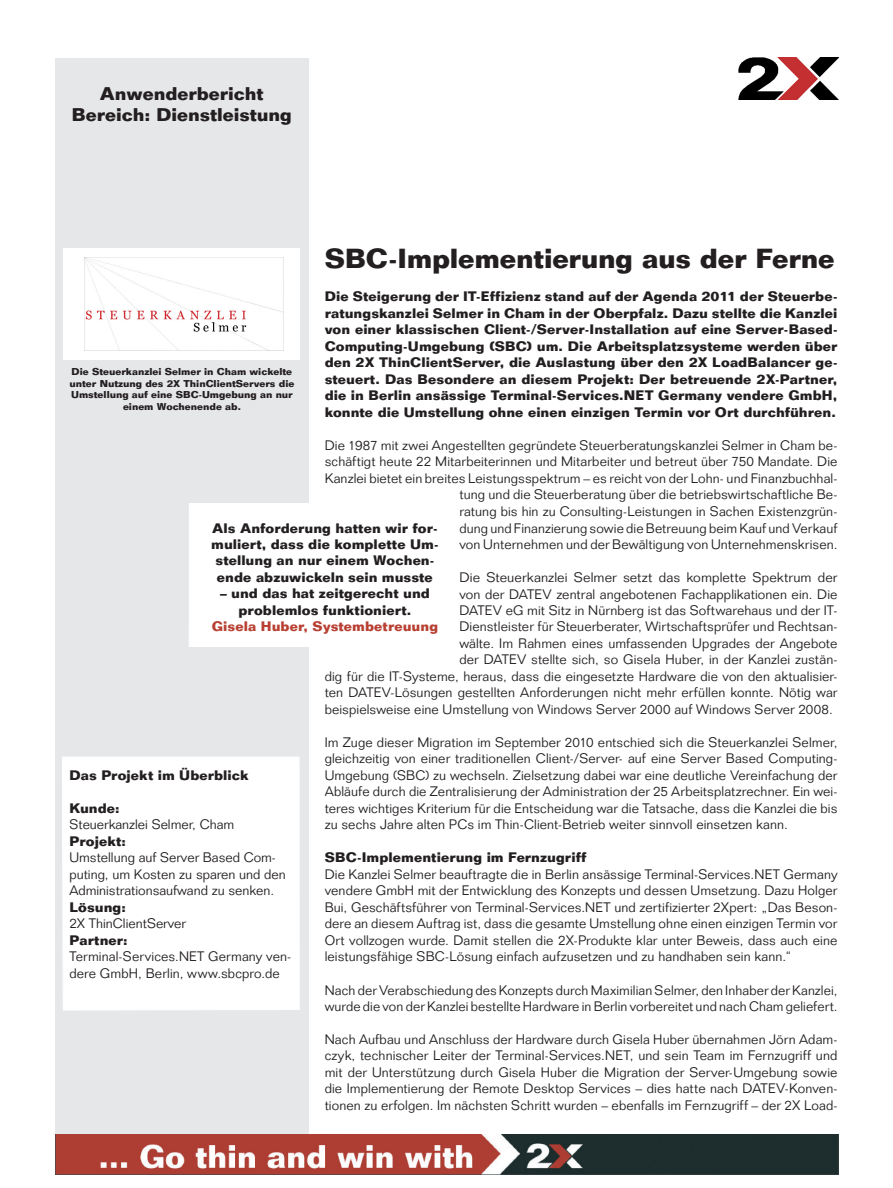
<style>
.page{position:relative;width:893px;height:1188px;background:#fff}
.page>*{position:absolute;margin:0;border:0;box-sizing:border-box;transform-origin:0 0}
.t1{font:700 27px "Folio Std";letter-spacing:-.005em;color:#231f20}
.t2{font:700 18px/21.6px "Folio Std";color:#231f20;text-align:center}
.t3{font:300 13.5px/16.5px "Folio Std";letter-spacing:.01em;color:#231f20;text-align:justify}
.t4{font:700 13.5px/16.5px "Folio Std";letter-spacing:.005em;color:#231f20;text-align:center}
.t5{font:700 13.5px "Folio Std";letter-spacing:.005em;color:#b84033}
.t6{font:700 9.75px/11.7px "Folio Std";color:#231f20;text-align:center}
</style>
<div class="page">
<img style="left:739px;top:58px;width:100px;height:42px">
<div style="left:55px;top:58px;width:253px;height:1117px;background:#e6e7e9"></div>
<img style="left:55px;top:1134px;width:784px;height:40px">
<div style="left:189px;top:504px;width:257px;height:143px;background:#fff"></div>
<div style="left:62px;top:757px;width:238px;height:253px;background:#fff"></div>
<div style="left:63px;top:248px;width:236px;height:112px;background:#fff"></div>
<img style="left:85px;top:257px;width:198px;height:93px">
<h2 class="t2" style="left:72px;top:82px;width:221px">Anwenderbericht<br>Bereich: Dienstleistung</h2>
<h1 class="t1" style="left:325px;top:242px;width:511px">SBC-Implementierung aus der Ferne</h1>
<p class="t4" style="left:325px;top:288px;width:514px;text-align:justify">Die Steigerung der IT-Effizienz stand auf der Agenda 2011 der Steuerbe&shy;ratungskanzlei Selmer in Cham in der Oberpfalz. Dazu stellte die Kanzlei von einer klassischen Client-/Server-Installation auf eine Server-Based-Computing-Umgebung (SBC) um. Die Arbeitsplatzsysteme werden über den 2X ThinClientServer, die Auslastung über den 2X LoadBalancer ge&shy;steuert. Das Besondere an diesem Projekt: Der betreuende 2X-Partner, die in Berlin ansässige Terminal-Services.NET Germany vendere GmbH, konnte die Umstellung ohne einen einzigen Termin vor Ort durchführen.</p>
<p class="t3" style="left:325px;top:437px;width:514px;text-align:right">Die 1987 mit zwei Angestellten gegründete Steuerberatungskanzlei Selmer in Cham be&shy;schäftigt heute 22 Mitarbeiterinnen und Mitarbeiter und betreut über 750 Mandate. Die Kanzlei bietet ein breites Leistungsspektrum – es reicht von der Lohn- und Finanzbuchhal&shy;tung und die Steuerberatung über die betriebswirtschaftliche Be-<br>ratung bis hin zu Consulting-Leistungen in Sachen Existenzgrün-<br>dung und Finanzierung sowie die Betreuung beim Kauf und Verkauf<br>von Unternehmen und der Bewältigung von Unternehmenskrisen.</p>
<p class="t3" style="left:459px;top:569px;width:379px">Die Steuerkanzlei Selmer setzt das komplette Spektrum der</p>
<p class="t3" style="left:459px;top:586px;width:379px">von der DATEV zentral angebotenen Fachapplikationen ein. Die</p>
<p class="t3" style="left:459px;top:602px;width:379px">DATEV eG mit Sitz in Nürnberg ist das Softwarehaus und der IT-</p>
<p class="t3" style="left:459px;top:619px;width:380px">Dienstleister für Steuerberater, Wirtschaftsprüfer und Rechtsan-</p>
<p class="t3" style="left:459px;top:635px;width:379px">wälte. Im Rahmen eines umfassenden Upgrades der Angebote</p>
<p class="t3" style="left:459px;top:652px;width:380px">der DATEV stellte sich, so Gisela Huber, in der Kanzlei zustän-</p>
<p class="t3" style="left:325px;top:668px;width:514px">dig für die IT-Systeme, heraus, dass die eingesetzte Hardware die von den aktualisier-</p>
<p class="t3" style="left:325px;top:685px;width:514px">ten DATEV-Lösungen gestellten Anforderungen nicht mehr erfüllen konnte. Nötig war</p>
<p class="t3" style="left:325px;top:701px;width:510px">beispielsweise eine Umstellung von Windows Server 2000 auf Windows Server 2008.</p>
<p class="t3" style="left:325px;top:734px;width:514px">Im Zuge dieser Migration im September 2010 entschied sich die Steuerkanzlei Selmer, gleichzeitig von einer traditionellen Client-/Server- auf eine Server Based Computing-Umgebung (SBC) zu wechseln. Zielsetzung dabei war eine deutliche Vereinfachung der Abläufe durch die Zentralisierung der Administration der 25 Arbeitsplatzrechner. Ein wei&shy;teres wichtiges Kriterium für die Entscheidung war die Tatsache, dass die Kanzlei die bis zu sechs Jahre alten PCs im Thin-Client-Betrieb weiter sinnvoll einsetzen kann.</p>
<p class="t4" style="left:325px;top:849px;width:263px">SBC-Implementierung im Fernzugriff</p>
<p class="t3" style="left:325px;top:866px;width:514px">Die Kanzlei Selmer beauftragte die in Berlin ansässige Terminal-Services.NET Germany vendere GmbH mit der Entwicklung des Konzepts und dessen Umsetzung. Dazu Holger Bui, Geschäftsführer von Terminal-Services.NET und zertifizierter 2Xpert: „Das Beson&shy;dere an diesem Auftrag ist, dass die gesamte Umstellung ohne einen einzigen Termin vor Ort vollzogen wurde. Damit stellen die 2X-Produkte klar unter Beweis, dass auch eine leistungsfähige SBC-Lösung einfach aufzusetzen und zu handhaben sein kann.“</p>
<p class="t3" style="left:325px;top:982px;width:514px">Nach der Verabschiedung des Konzepts durch Maximilian Selmer, den Inhaber der Kanzlei, wurde die von der Kanzlei bestellte Hardware in Berlin vorbereitet und nach Cham geliefert.</p>
<p class="t3" style="left:325px;top:1031px;width:514px">Nach Aufbau und Anschluss der Hardware durch Gisela Huber übernahmen Jörn Adam&shy;czyk, technischer Leiter der Terminal-Services.NET, und sein Team im Fernzugriff und mit der Unterstützung durch Gisela Huber die Migration der Server-Umgebung sowie die Implementierung der Remote Desktop Services – dies hatte nach DATEV-Konven&shy;tionen zu erfolgen. Im nächsten Schritt wurden – ebenfalls im Fernzugriff – der 2X Load-</p>
<p class="t6" style="left:70px;top:365px;width:226px">Die Steuerkanzlei Selmer in Cham wickelte unter Nutzung des 2X ThinClientServers die Umstellung auf eine SBC-Umgebung an nur einem Wochenende ab.</p>
<p class="t4" style="left:211px;top:519px;width:229px">Als Anforderung hatten wir for&shy;muliert, dass die komplette Um&shy;stellung an nur einem Wochen&shy;ende abzuwickeln sein musste</p>
<p class="t4" style="left:220px;top:585px;width:211px">– und das hat zeitgerecht und problemlos funktioniert.</p>
<p class="t5" style="left:212px;top:618px;width:228px">Gisela Huber, Systembetreuung</p>
<p class="t4" style="left:69px;top:767px;width:181px">Das Projekt im Überblick</p>
<p class="t4" style="left:69px;top:800px;width:52px">Kunde:</p>
<p class="t3" style="left:69px;top:817px;width:166px">Steuerkanzlei Selmer, Cham</p>
<p class="t4" style="left:69px;top:833px;width:58px">Projekt:</p>
<p class="t3" style="left:69px;top:850px;width:218px;text-align:left">Umstellung auf Server Based Com&shy;puting, um Kosten zu sparen und den<br>Administrationsaufwand zu senken.</p>
<p class="t4" style="left:69px;top:899px;width:58px">Lösung:</p>
<p class="t3" style="left:69px;top:916px;width:118px">2X ThinClientServer</p>
<p class="t4" style="left:69px;top:932px;width:60px">Partner:</p>
<p class="t3" style="left:69px;top:948px;width:223px">Terminal-Services.NET Germany ven&shy;dere GmbH, Berlin, www.sbcpro.de</p>
</div>
